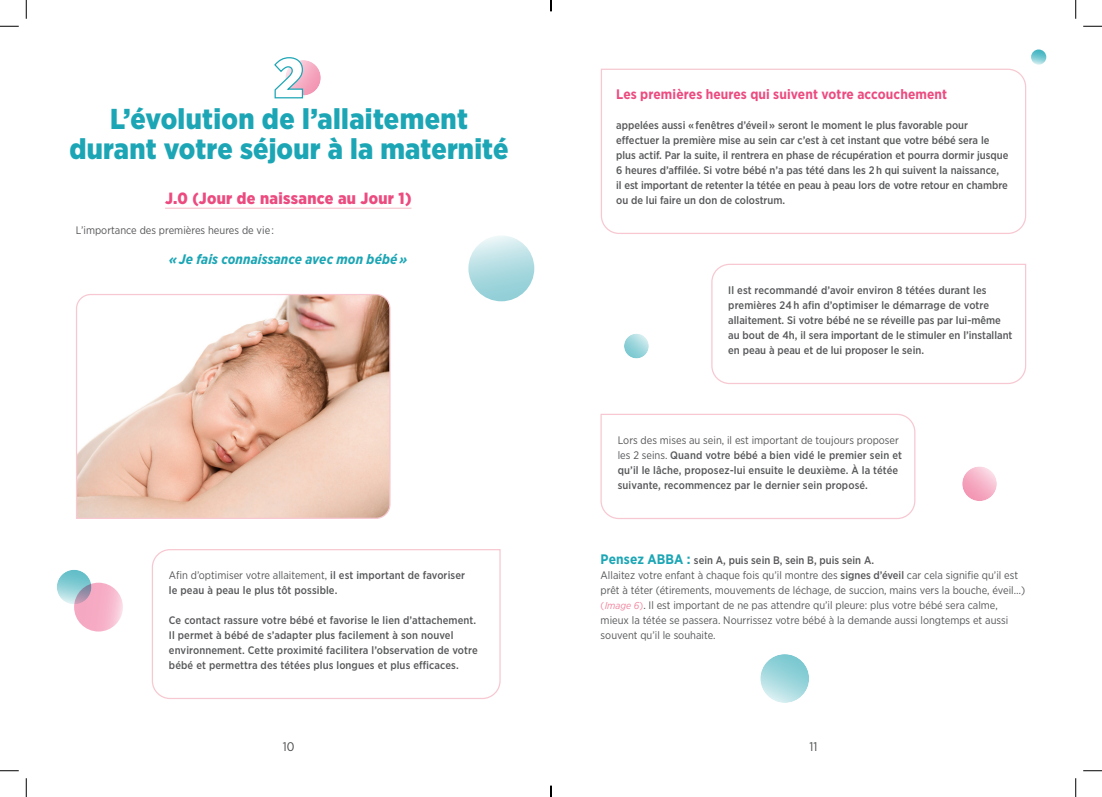
<style>
.page{position:relative;width:1102px;height:797px;background:#fff}
.page>*{position:absolute;margin:0;border:0;box-sizing:border-box;transform-origin:0 0}
.t1{font:900 28.75px/30px "Gotham Narrow";letter-spacing:.01em;color:#1ca6b5;text-align:center}
.Text{font:900 16.25px "Gotham Narrow";letter-spacing:.02em;color:#ec4b80}
.t2{font:700 13.75px "Gotham Narrow";letter-spacing:.01em;color:#ec4b80}
.t3{font:italic 700 13.75px "Gotham Narrow";letter-spacing:.01em;color:#1ca6b5}
.t4{font:12.5px "Gotham Narrow";color:#4b4c4d}
.Text-2{font:500 10.88px/15px "Gotham Narrow";color:#57585a}
.Text-3{font:10.88px/15px "Gotham Narrow";color:#57585a}
.s1{font-weight:400}
.s2{font-weight:700;font-size:13.75px;color:#1ca6b5}
.s3{font-weight:500}
.s4{font-size:10px;color:#f0869f}
.s5{font-style:italic;font-size:10px;color:#f0869f}
</style>
<div class="page">
<hr style="left:165px;top:208px;width:246px;height:1px;background:#f7c8d1">
<div style="left:285px;top:59px;width:37px;height:38px;background:#f4b1b0;opacity:.1"></div>
<svg style="left:274px;top:57px;width:30px;height:42px"></svg>
<svg style="left:600px;top:68px;width:426px;height:166px"></svg>
<svg style="left:711px;top:263px;width:315px;height:121px"></svg>
<svg style="left:151px;top:549px;width:350px;height:150px"></svg>
<svg style="left:600px;top:413px;width:316px;height:106px"></svg>
<svg style="left:76px;top:294px;width:315px;height:225px"></svg>
<div style="left:468px;top:235px;width:66px;height:66px;background:linear-gradient(to bottom,#e6f4f5,#89cbd3);border-radius:50%"></div>
<svg style="left:74px;top:582px;width:49px;height:49px;background:#f6b4ca"></svg>
<div style="left:759px;top:654px;width:51px;height:50px;background:#f4b1b0;opacity:.1"></div>
<div style="left:56px;top:569px;width:37px;height:36px;background:#f4b1b0;opacity:.1"></div>
<div style="left:961px;top:466px;width:37px;height:36px;background:#f4b1b0;opacity:.1"></div>
<div style="left:623px;top:333px;width:27px;height:27px;background:#f4b1b0;opacity:.1"></div>
<svg style="left:1030px;top:49px;width:16px;height:16px"></svg>
<svg style="left:0;top:25px;width:19px;height:2px"></svg>
<svg style="left:1083px;top:25px;width:18px;height:2px"></svg>
<svg style="left:0;top:770px;width:19px;height:1px"></svg>
<svg style="left:1083px;top:770px;width:18px;height:1px"></svg>
<svg style="left:25px;top:0;width:2px;height:19px"></svg>
<svg style="left:25px;top:778px;width:2px;height:19px"></svg>
<svg style="left:1075px;top:0;width:1px;height:19px"></svg>
<svg style="left:1075px;top:778px;width:1px;height:19px"></svg>
<svg style="left:550px;top:785px;width:1px;height:12px"></svg>
<p class="t1" style="left:69px;top:103px;width:440px">L’évolution de l’allaitement durant votre séjour à la maternité</p>
<p class="Text" style="left:165px;top:187px;width:248px">J.0 (Jour de naissance au Jour 1)</p>
<p class="Text-3" style="left:76px;top:222px;width:200px">L’importance des premières heures de vie :</p>
<p class="t3" style="left:169px;top:250px;width:240px">« Je fais connaissance avec mon bébé »</p>
<p class="Text-2" style="left:169px;top:567px;width:297px"><span class="s1">Afin d’optimiser votre allaitement,</span> il est important de favoriser le peau à peau le plus tôt possible.</p>
<p class="Text-2" style="left:169px;top:612px;width:310px">Ce contact rassure votre bébé et favorise le lien d’attachement.<br>Il permet à bébé de s’adapter plus facilement à son nouvel environnement. Cette proximité facilitera l’observation de votre bébé et permettra des tétées plus longues et plus efficaces.</p>
<p class="t2" style="left:616px;top:85px;width:332px">Les premières heures qui suivent votre accouchement</p>
<p class="Text-2" style="left:616px;top:117px;width:393px">appelées aussi « fenêtres d’éveil » seront le moment le plus favorable pour effectuer la première mise au sein car c’est à cet instant que votre bébé sera le plus actif. Par la suite, il rentrera en phase de récupération et pourra dormir jusque 6 heures d’affilée. Si votre bébé n’a pas tété dans les 2 h qui suivent la naissance,<br>il est important de retenter la tétée en peau à peau lors de votre retour en chambre ou de lui faire un don de colostrum.</p>
<p class="Text-2" style="left:728px;top:282px;width:286px">Il est recommandé d’avoir environ 8 tétées durant les premières 24 h afin d’optimiser le démarrage de votre allaitement. Si votre bébé ne se réveille pas par lui-même au bout de 4h, il sera important de le stimuler en l’installant en peau à peau et de lui proposer le sein.</p>
<p class="Text-2" style="left:617px;top:432px;width:286px"><span class="s1">Lors des mises au sein, il est important de toujours proposer les 2 seins.</span> Quand votre bébé a bien vidé le premier sein et qu’il le lâche, proposez-lui ensuite le deuxième. À la tétée suivante, recommencez par le dernier sein proposé.</p>
<p class="Text-2" style="left:600px;top:552px;width:275px"><span class="s2">Pensez ABBA :</span> sein A, puis sein B, sein B, puis sein A.</p>
<p class="Text-3" style="left:600px;top:567px;width:426px">Allaitez votre enfant à chaque fois qu’il montre des <span class="s3">signes d’éveil</span> car cela signifie qu’il est prêt à téter (étirements, mouvements de léchage, de succion, mains vers la bouche, éveil…) <span class="s4">(</span> <span class="s5">Image 6</span> <span class="s4">)</span>. Il est important de ne pas attendre qu’il pleure: plus votre bébé sera calme, mieux la tétée se passera. Nourrissez votre bébé à la demande aussi longtemps et aussi souvent qu’il le souhaite.</p>
<p class="t4" style="left:283px;top:738px;width:13px">10</p>
<p class="t4" style="left:809px;top:738px;width:9px">11</p>
</div>
